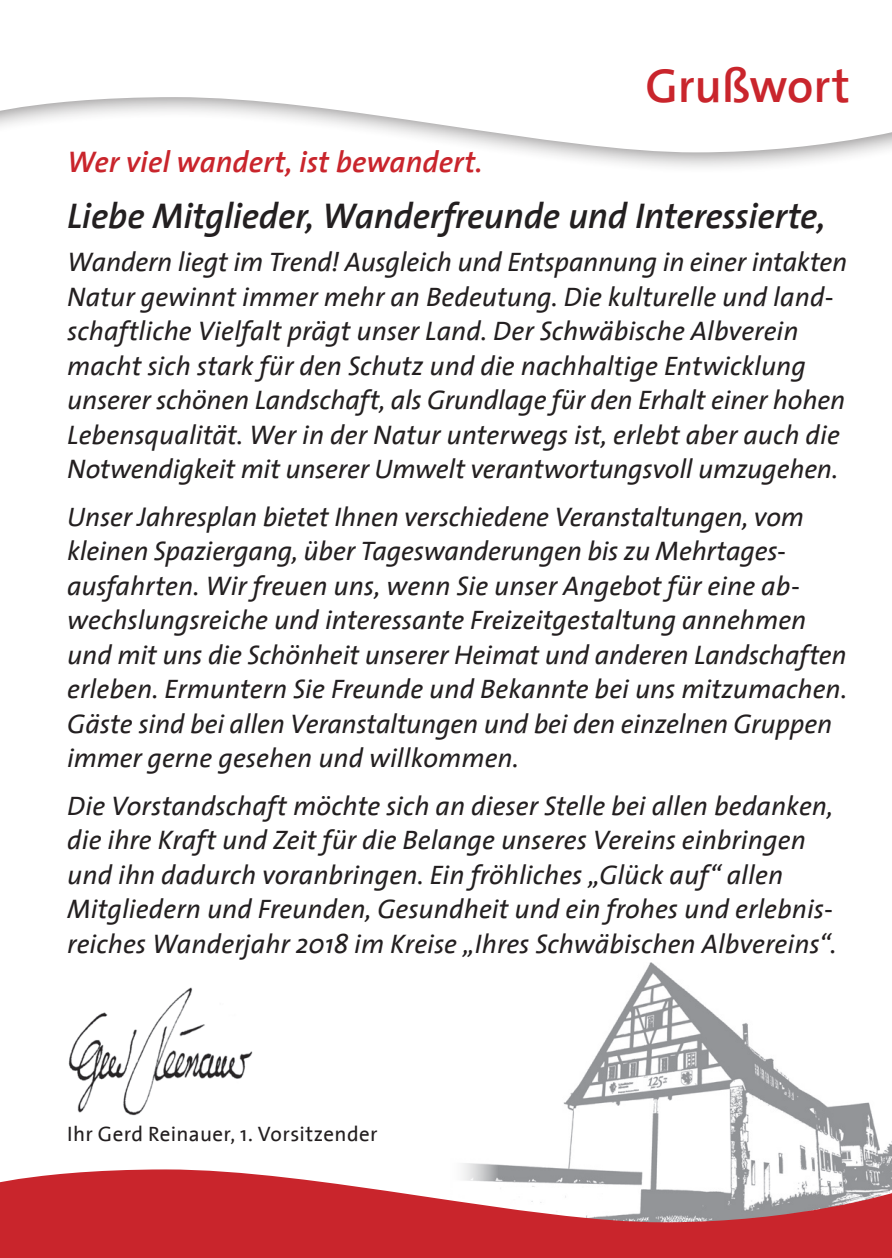
<style>
.page{position:relative;width:892px;height:1258px;background:#fff}
.page>*{position:absolute;margin:0;border:0;box-sizing:border-box;transform-origin:0 0}
.t1{font:600 48px "The Sans 6";letter-spacing:-.005em;color:#c9252c}
.t2{font:italic 600 36px "The Sans 6";letter-spacing:-.01em;color:#231f20}
.t3{font:italic 600 30px "The Sans 6";letter-spacing:-.005em;color:#c9252c}
.t4{font:italic 27px/34.5px "The Sans 5";color:#231f20}
.t5{font:21px "The Sans 5";letter-spacing:.015em;color:#231f20}
</style>
<div class="page">
<img style="left:462px;top:962px;width:429px;height:207px">
<svg style="left:0;top:1169px;width:891px;height:88px;fill:#c9252c"></svg>
<div style="left:0;top:0;width:891px;height:174px;background:#231f20;opacity:.5"></div>
<svg style="left:0;top:0;width:891px;height:152px"></svg>
<img style="left:68px;top:987px;width:185px;height:129px">
<h1 class="t1" style="left:645px;top:46px;width:206px">Grußwort</h1>
<p class="t3" style="left:67px;top:137px;width:416px">Wer viel wandert, ist bewandert.</p>
<h2 class="t2" style="left:67px;top:186px;width:759px">Liebe Mitglieder, Wanderfreunde und Interessierte,</h2>
<p class="t4" style="left:67px;top:244px;width:781px">Wandern liegt im Trend! Ausgleich und Entspannung in einer intakten Natur gewinnt immer mehr an Bedeutung. Die kulturelle und land&shy;schaftliche Vielfalt prägt unser Land. Der Schwäbische Albverein macht sich stark für den Schutz und die nachhaltige Entwicklung unserer schönen Landschaft, als Grundlage für den Erhalt einer hohen Lebensqualität. Wer in der Natur unterwegs ist, erlebt aber auch die Notwendigkeit mit unserer Umwelt verantwortungsvoll umzugehen.</p>
<p class="t4" style="left:67px;top:498px;width:781px">Unser Jahresplan bietet Ihnen verschiedene Veranstaltungen, vom kleinen Spaziergang, über Tageswanderungen bis zu Mehrtages&shy;ausfahrten. Wir freuen uns, wenn Sie unser Angebot für eine ab&shy;wechslungsreiche und interessante Freizeitgestaltung annehmen und mit uns die Schönheit unserer Heimat und anderen Landschaften erleben. Ermuntern Sie Freunde und Bekannte bei uns mitzumachen.<br>Gäste sind bei allen Veranstaltungen und bei den einzelnen Gruppen immer gerne gesehen und willkommen.</p>
<p class="t4" style="left:67px;top:787px;width:770px">Die Vorstandschaft möchte sich an dieser Stelle bei allen bedanken, die ihre Kraft und Zeit für die Belange unseres Vereins einbringen und ihn dadurch voranbringen. Ein fröhliches „Glück auf“ allen Mitgliedern und Freunden, Gesundheit und ein frohes und erlebnis&shy;reiches Wanderjahr 2018 im Kreise „Ihres Schwäbischen Albvereins“.</p>
<p class="t5" style="left:67px;top:1115px;width:312px">Ihr Gerd Reinauer, 1. Vorsitzender</p>
</div>
